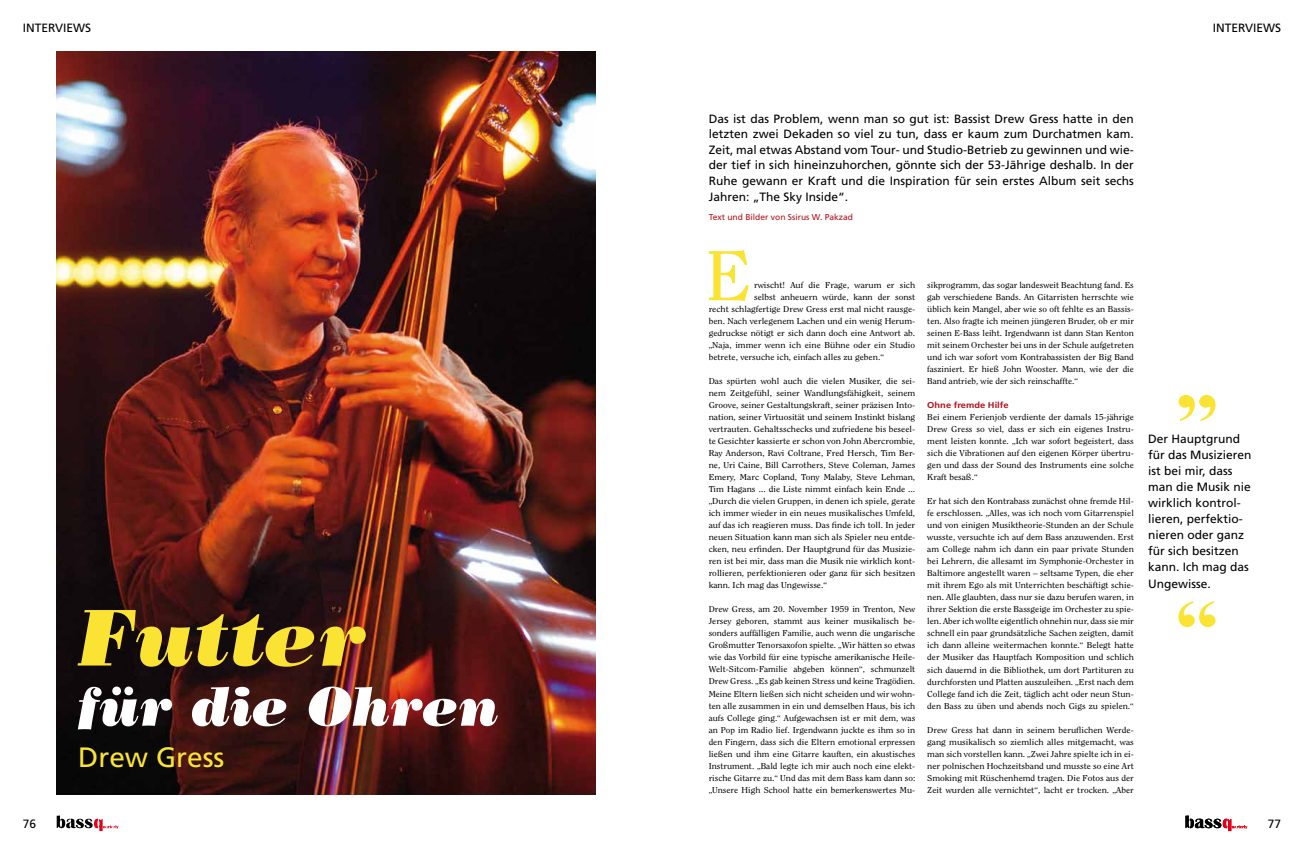
<style>
.page{position:relative;width:1304px;height:851px;background:#fff}
.page>*{position:absolute;margin:0;border:0;box-sizing:border-box;transform-origin:0 0}
.t1{font:italic 80px "Bodoni Std Poster";color:#fae332}
.t2{font:700 80px "Times New Roman";color:#fae332;scale:1.1 1}
.t3{font:70px "Clearface Std";color:#fae332;scale:1.08 1}
.t4{font:italic 55px "Bodoni Std Poster";color:#fff}
.t5{font:28px "Frutiger";color:#fae332}
.t6{font:12px/16px "Frutiger";color:#000}
.t7{font:8.5px/12px "Clearface Std";color:#000;text-align:justify;scale:1.1 1}
.t8{font:8.5px/12px "Clearface Std";color:#000;text-align:justify;scale:1.08 1}
.t9{font:8.5px/12px "Clearface Std";color:#000;text-align:justify;scale:1.09 1}
.t10{font:8.5px "Frutiger";color:#b6101d}
.t11{font:700 8.5px "Frutiger";color:#b6101d;scale:1.1 1}
</style>
<div class="page">
<img style="left:57px;top:51px;width:538px;height:743px">
<svg style="left:57px;top:815px;width:62px;height:15px"></svg>
<svg style="left:1185px;top:815px;width:62px;height:15px"></svg>
<h3 class="t6" style="left:23px;top:20px;width:70px">INTERVIEWS</h3>
<h1 class="t1" style="left:78px;top:589px;width:290px">Futter</h1>
<h3 class="t4" style="left:78px;top:673px;width:422px">für die Ohren</h3>
<h3 class="t5" style="left:78px;top:740px;width:148px">Drew Gress</h3>
<h3 class="t6" style="left:1213px;top:20px;width:70px">INTERVIEWS</h3>
<p class="t6" style="left:709px;top:111px;width:427px;line-height:15.6px;text-align:justify">Das ist das Problem, wenn man so gut ist: Bassist Drew Gress hatte in den letzten zwei Dekaden so viel zu tun, dass er kaum zum Durchatmen kam.<br>Zeit, mal etwas Abstand vom Tour- und Studio-Betrieb zu gewinnen und wie&shy;der tief in sich hineinzuhorchen, gönnte sich der 53-Jährige deshalb. In der Ruhe gewann er Kraft und die Inspiration für sein erstes Album seit sechs Jahren: „The Sky Inside“.</p>
<p class="t10" style="left:709px;top:212px;width:146px">Text und Bilder von Ssirus W. Pakzad</p>
<h2 class="t3" style="left:706px;top:234px;width:44px">E</h2>
<p class="t7" style="left:754px;top:279px;width:148px">rwischt! Auf die Frage, warum er sich</p>
<p class="t7" style="left:754px;top:291px;width:148px">selbst anheuern würde, kann der sonst</p>
<p class="t7" style="left:709px;top:303px;width:189px">recht schlagfertige Drew Gress erst mal nicht rausge-</p>
<p class="t7" style="left:709px;top:315px;width:189px">ben. Nach verlegenem Lachen und ein wenig Herum-</p>
<p class="t7" style="left:709px;top:327px;width:189px">gedruckse nötigt er sich dann doch eine Antwort ab.</p>
<p class="t7" style="left:709px;top:339px;width:189px">„Naja, immer wenn ich eine Bühne oder ein Studio</p>
<p class="t7" style="left:709px;top:351px;width:161px">betrete, versuche ich, einfach alles zu geben.“</p>
<p class="t7" style="left:709px;top:375px;width:189px">Das spürten wohl auch die vielen Musiker, die sei&shy;nem Zeitgefühl, seiner Wandlungsfähigkeit, seinem Groove, seiner Gestaltungskraft, seiner präzisen Into&shy;nation, seiner Virtuosität und seinem Instinkt bislang vertrauten. Gehaltsschecks und zufriedene bis beseel&shy;te Gesichter kassierte er schon von John Abercrombie, Ray Anderson, Ravi Coltrane, Fred Hersch, Tim Ber&shy;ne, Uri Caine, Bill Carrothers, Steve Coleman, James Emery, Marc Copland, Tony Malaby, Steve Lehman, Tim Hagans ... die Liste nimmt einfach kein Ende ... „Durch die vielen Gruppen, in denen ich spiele, gerate ich immer wieder in ein neues musikalisches Umfeld, auf das ich reagieren muss. Das finde ich toll. In jeder neuen Situation kann man sich als Spieler neu entde&shy;cken, neu erfinden. Der Hauptgrund für das Musizie&shy;ren ist bei mir, dass man die Musik nie wirklich kont&shy;rollieren, perfektionieren oder ganz für sich besitzen kann. Ich mag das Ungewisse.“</p>
<p class="t8" style="left:709px;top:603px;width:193px">Drew Gress, am 20. November 1959 in Trenton, New Jersey geboren, stammt aus keiner musikalisch be&shy;sonders auffälligen Familie, auch wenn die ungarische Großmutter Tenorsaxofon spielte. „Wir hätten so etwas wie das Vorbild für eine typische amerikanische Heile-Welt-Sitcom-Familie abgeben können“, schmunzelt Drew Gress. „Es gab keinen Stress und keine Tragödien.<br>Meine Eltern ließen sich nicht scheiden und wir wohn&shy;ten alle zusammen in ein und demselben Haus, bis ich aufs College ging.“ Aufgewachsen ist er mit dem, was an Pop im Radio lief. Irgendwann juckte es ihm so in den Fingern, dass sich die Eltern emotional erpressen ließen und ihm eine Gitarre kauften, ein akustisches Instrument. „Bald legte ich mir auch noch eine elekt&shy;rische Gitarre zu.“ Und das mit dem Bass kam dann so: „Unsere High School hatte ein bemerkenswertes Mu-</p>
<p class="t8" style="left:927px;top:279px;width:193px">sikprogramm, das sogar landesweit Beachtung fand. Es gab verschiedene Bands. An Gitarristen herrschte wie üblich kein Mangel, aber wie so oft fehlte es an Bassis&shy;ten. Also fragte ich meinen jüngeren Bruder, ob er mir seinen E-Bass leiht. Irgendwann ist dann Stan Kenton mit seinem Orchester bei uns in der Schule aufgetreten und ich war sofort vom Kontrabassisten der Big Band fasziniert. Er hieß John Wooster. Mann, wie der die Band antrieb, wie der sich reinschaffte.“</p>
<p class="t11" style="left:927px;top:400px;width:76px">Ohne fremde Hilfe</p>
<p class="t7" style="left:927px;top:411px;width:189px">Bei einem Ferienjob verdiente der damals 15-jährige Drew Gress so viel, dass er sich ein eigenes Instru&shy;ment leisten konnte. „Ich war sofort begeistert, dass sich die Vibrationen auf den eigenen Körper übertru&shy;gen und dass der Sound des Instruments eine solche Kraft besaß.“</p>
<p class="t9" style="left:927px;top:495px;width:191px">Er hat sich den Kontrabass zunächst ohne fremde Hil&shy;fe erschlossen. „Alles, was ich noch vom Gitarrenspiel und von einigen Musiktheorie-Stunden an der Schule wusste, versuchte ich auf dem Bass anzuwenden. Erst am College nahm ich dann ein paar private Stunden bei Lehrern, die allesamt im Symphonie-Orchester in Baltimore angestellt waren – seltsame Typen, die eher mit ihrem Ego als mit Unterrichten beschäftigt schie&shy;nen. Alle glaubten, dass nur sie dazu berufen waren, in ihrer Sektion die erste Bassgeige im Orchester zu spie&shy;len. Aber ich wollte eigentlich ohnehin nur, dass sie mir schnell ein paar grundsätzliche Sachen zeigten, damit ich dann alleine weitermachen konnte.“ Belegt hatte der Musiker das Hauptfach Komposition und schlich sich dauernd in die Bibliothek, um dort Partituren zu durchforsten und Platten auszuleihen. „Erst nach dem College fand ich die Zeit, täglich acht oder neun Stun&shy;den Bass zu üben und abends noch Gigs zu spielen.“</p>
<p class="t7" style="left:927px;top:723px;width:189px">Drew Gress hat dann in seinem beruflichen Werde&shy;gang musikalisch so ziemlich alles mitgemacht, was man sich vorstellen kann. „Zwei Jahre spielte ich in ei&shy;ner polnischen Hochzeitsband und musste so eine Art Smoking mit Rüschenhemd tragen. Die Fotos aus der Zeit wurden alle vernichtet“, lacht er trocken. „Aber</p>
<h1 class="t2" style="left:1175px;top:325px;width:41px">„</h1>
<h3 class="t6" style="left:1148px;top:431px;width:105px">Der Hauptgrund für das Musizieren ist bei mir, dass man die Musik nie wirklich kontrol&shy;lieren, perfektio&shy;nieren oder ganz für sich besitzen kann. Ich mag das<br>Ungewisse.</h3>
<h1 class="t2" style="left:1175px;top:573px;width:41px">“</h1>
<h3 class="t6" style="left:23px;top:815px;width:15px">76</h3>
<h3 class="t6" style="left:1268px;top:815px;width:15px">77</h3>
</div>
